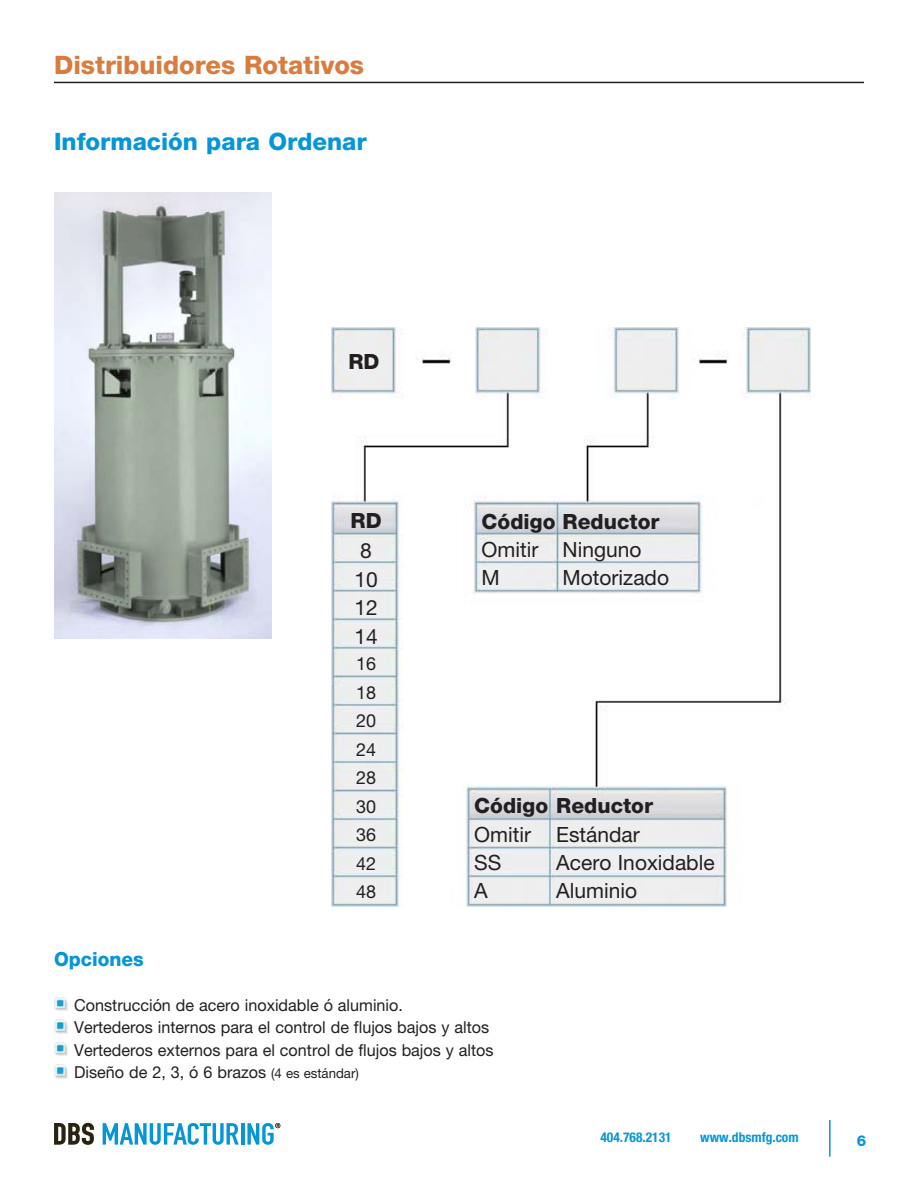
<style>
.page{position:relative;width:918px;height:1188px;background:#fff}
.page>*{position:absolute;margin:0;border:0;box-sizing:border-box;transform-origin:0 0}
.t1{font:800 25.5px "Helvetica Neue";color:#d87c3f}
.t2{font:800 24px "Helvetica Neue";color:#0696d7}
.t3{font:21px "Helvetica Neue";color:#231f20}
.t4{font:800 21px "Helvetica Neue";color:#231f20}
.t5{font:800 19.5px "Helvetica Neue";color:#0696d7}
.t6{font:18px "Helvetica Neue";color:#231f20}
.t7{font:16.5px "Helvetica Neue";color:#231f20}
.t8{font:800 15px "Helvetica Neue";color:#0696d7}
.t9{font:700 condensed 13.5px "Helvetica Neue";color:#0696d7}
.s1{font-size:13.5px}
</style>
<div class="page">
<hr style="left:829px;top:1120px;width:2px;height:37px;background:#0696d7">
<svg style="left:54px;top:1123px;width:40px;height:22px"></svg>
<svg style="left:103px;top:1123px;width:136px;height:22px"></svg>
<hr style="left:241px;top:1123px;width:3px;height:22px;background:#0696d7">
<svg style="left:247px;top:1123px;width:33px;height:22px"></svg>
<hr style="left:54px;top:82px;width:810px;height:1px;background:#231f20">
<img style="left:54px;top:192px;width:217px;height:446px">
<img style="left:332px;top:328px;width:478px;height:579px">
<img style="left:54px;top:997px;width:13px;height:14px">
<img style="left:54px;top:1042px;width:13px;height:14px">
<svg style="left:54px;top:1020px;width:13px;height:13px"></svg>
<svg style="left:54px;top:1065px;width:13px;height:13px"></svg>
<p class="t1" style="left:54px;top:49px;width:312px">Distribuidores Rotativos</p>
<p class="t2" style="left:54px;top:127px;width:314px">Información para Ordenar</p>
<p class="t4" style="left:348px;top:349px;width:33px">RD</p>
<p class="t4" style="left:351px;top:508px;width:33px">RD</p>
<p class="t3" style="left:360px;top:538px;width:13px">8</p>
<p class="t3" style="left:354px;top:567px;width:25px">10</p>
<p class="t3" style="left:354px;top:595px;width:25px">12</p>
<p class="t3" style="left:354px;top:624px;width:25px">14</p>
<p class="t6" style="left:356px;top:653px;width:22px">16</p>
<p class="t6" style="left:356px;top:682px;width:22px">18</p>
<p class="t6" style="left:356px;top:710px;width:22px">20</p>
<p class="t6" style="left:356px;top:739px;width:22px">24</p>
<p class="t6" style="left:356px;top:767px;width:22px">28</p>
<p class="t6" style="left:356px;top:796px;width:22px">30</p>
<p class="t6" style="left:356px;top:824px;width:22px">36</p>
<p class="t6" style="left:356px;top:853px;width:22px">42</p>
<p class="t6" style="left:356px;top:881px;width:22px">48</p>
<p class="t4" style="left:482px;top:509px;width:179px">Código Reductor</p>
<p class="t3" style="left:482px;top:537px;width:161px">Omitir Ninguno</p>
<p class="t3" style="left:482px;top:565px;width:20px">M</p>
<p class="t3" style="left:563px;top:565px;width:108px">Motorizado</p>
<p class="t4" style="left:474px;top:793px;width:180px">Código Reductor</p>
<p class="t3" style="left:474px;top:822px;width:167px">Omitir Estándar</p>
<p class="t3" style="left:474px;top:850px;width:29px">SS</p>
<p class="t3" style="left:556px;top:850px;width:160px">Acero Inoxidable</p>
<p class="t3" style="left:474px;top:878px;width:15px">A</p>
<p class="t3" style="left:556px;top:878px;width:82px">Aluminio</p>
<p class="t5" style="left:54px;top:947px;width:91px">Opciones</p>
<p class="t7" style="left:74px;top:995px;width:330px">Construcción de acero inoxidable ó aluminio.</p>
<p class="t7" style="left:74px;top:1018px;width:416px">Vertederos internos para el control de flujos bajos y altos</p>
<p class="t7" style="left:74px;top:1040px;width:421px">Vertederos externos para el control de flujos bajos y altos</p>
<p class="t7" style="left:74px;top:1063px;width:286px">Diseño de 2, 3, ó 6 brazos <span class="s1">(4 es estándar)</span></p>
<p class="t9" style="left:600px;top:1129px;width:73px">404.768.2131</p>
<p class="t9" style="left:700px;top:1129px;width:100px">www.dbsmfg.com</p>
<p class="t8" style="left:857px;top:1131px;width:11px">6</p>
</div>
